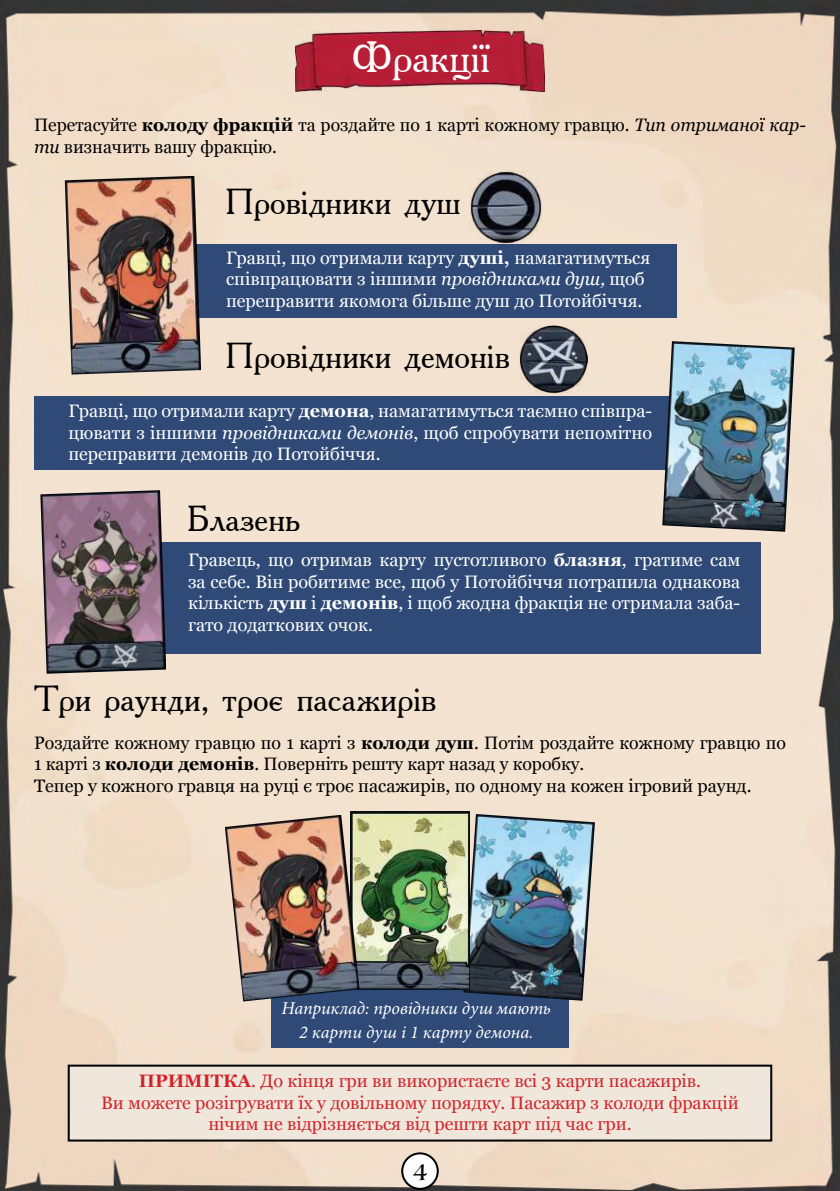
<style>
.page{position:relative;width:840px;height:1191px;background:#fff}
.page>*{position:absolute;margin:0;border:0;box-sizing:border-box;transform-origin:0 0}
.t1{font:44px "Academy";color:#fff}
.t2{font:36px "Academy";color:#000}
.t3{font:24px "Luminari";color:#000}
.t4{font:18px/21.6px "Georgia";color:#fff;text-align:justify}
.t5{font:18px/21.6px "Georgia";color:#000}
.t6{font:18px/21.6px "Georgia";color:#d2232a;text-align:center}
.t7{font:italic 18px/24px "Minion Pro";letter-spacing:-.005em;color:#fff;text-align:center}
.s1{font-weight:700}
.s2{font-style:italic}
</style>
<div class="page">
<img style="left:1px;top:0;width:838px;height:1191px">
<div style="left:402px;top:1153px;width:35px;height:35px;background:#fff;border-radius:50%"></div>
<div style="left:401px;top:1152px;width:37px;height:37px;border:2px solid #000;border-radius:50%"></div>
<div style="left:172px;top:244px;width:504px;height:74px;background:#2f4a76"></div>
<div style="left:158px;top:542px;width:602px;height:112px;background:#2f4a76"></div>
<div style="left:34px;top:396px;width:647px;height:74px;background:#2f4a76"></div>
<div style="left:271px;top:989px;width:297px;height:58px;background:#2f4a76"></div>
<div style="left:69px;top:1065px;width:701px;height:75px;background:#efe7db"></div>
<div style="left:68px;top:1064px;width:703px;height:77px;border:2px solid #000"></div>
<img style="left:295px;top:31px;width:249px;height:61px">
<img style="left:469px;top:170px;width:73px;height:74px">
<img style="left:519px;top:325px;width:68px;height:69px">
<img style="left:463px;top:814px;width:131px;height:186px">
<img style="left:350px;top:811px;width:119px;height:178px">
<img style="left:40px;top:490px;width:126px;height:184px">
<img style="left:662px;top:341px;width:132px;height:191px">
<img style="left:65px;top:176px;width:136px;height:198px">
<img style="left:225px;top:814px;width:134px;height:187px">
<h1 class="t1" style="left:352px;top:30px;width:139px">Фракції</h1>
<p class="t5" style="left:34px;top:114px;width:773px">Перетасуйте <span class="s1">колоду фракцій</span> та роздайте по 1 карті кожному гравцю. <span class="s2">Тип отриманої кар&shy;ти</span> визначить вашу фракцію.</p>
<h2 class="t2" style="left:225px;top:179px;width:237px">Провідники душ</h2>
<p class="t4" style="left:226px;top:246px;width:425px;text-align:left">Гравці, що отримали карту <span class="s1">душі,</span> намагатимуться співпрацювати з іншими <span class="s2">провідниками душ,</span> щоб переправити якомога більше душ до Потойбіччя.</p>
<h2 class="t2" style="left:225px;top:333px;width:286px">Провідники демонів</h2>
<p class="t4" style="left:68px;top:399px;width:585px">Гравці, що отримали карту <span class="s1">демона</span>, намагатимуться таємно співпра&shy;цювати з іншими <span class="s2">провідниками демонів</span>, щоб спробувати непомітно переправити демонів до Потойбіччя.</p>
<h2 class="t2" style="left:187px;top:496px;width:115px">Блазень</h2>
<p class="t4" style="left:188px;top:548px;width:553px">Гравець, що отримав карту пустотливого <span class="s1">блазня</span>, гратиме сам за себе. Він робитиме все, щоб у Потойбіччя потрапила однакова кількість <span class="s1">душ</span> і <span class="s1">демонів</span>, і щоб жодна фракція не отримала заба&shy;гато додаткових очок.</p>
<h2 class="t2" style="left:34px;top:676px;width:403px">Три раунди, троє пасажирів</h2>
<p class="t5" style="left:34px;top:731px;width:753px">Роздайте кожному гравцю по 1 карті з <span class="s1">колоди душ</span>. Потім роздайте кожному гравцю по<br>1 карті з <span class="s1">колоди демонів</span>. Поверніть решту карт назад у коробку.<br>Тепер у кожного гравця на руці є троє пасажирів, по одному на кожен ігровий раунд.</p>
<p class="t7" style="left:281px;top:996px;width:271px">Наприклад: провідники душ мають<br>2 карти душ і 1 карту демона.</p>
<p class="t6" style="left:101px;top:1069px;width:638px"><span class="s1">ПРИМІТКА</span>. До кінця гри ви використаєте всі 3 карти пасажирів.<br>Ви можете розігрувати їх у довільному порядку. Пасажир з колоди фракцій нічим не відрізняється від решти карт під час гри.</p>
<h3 class="t3" style="left:413px;top:1150px;width:15px">4</h3>
</div>
